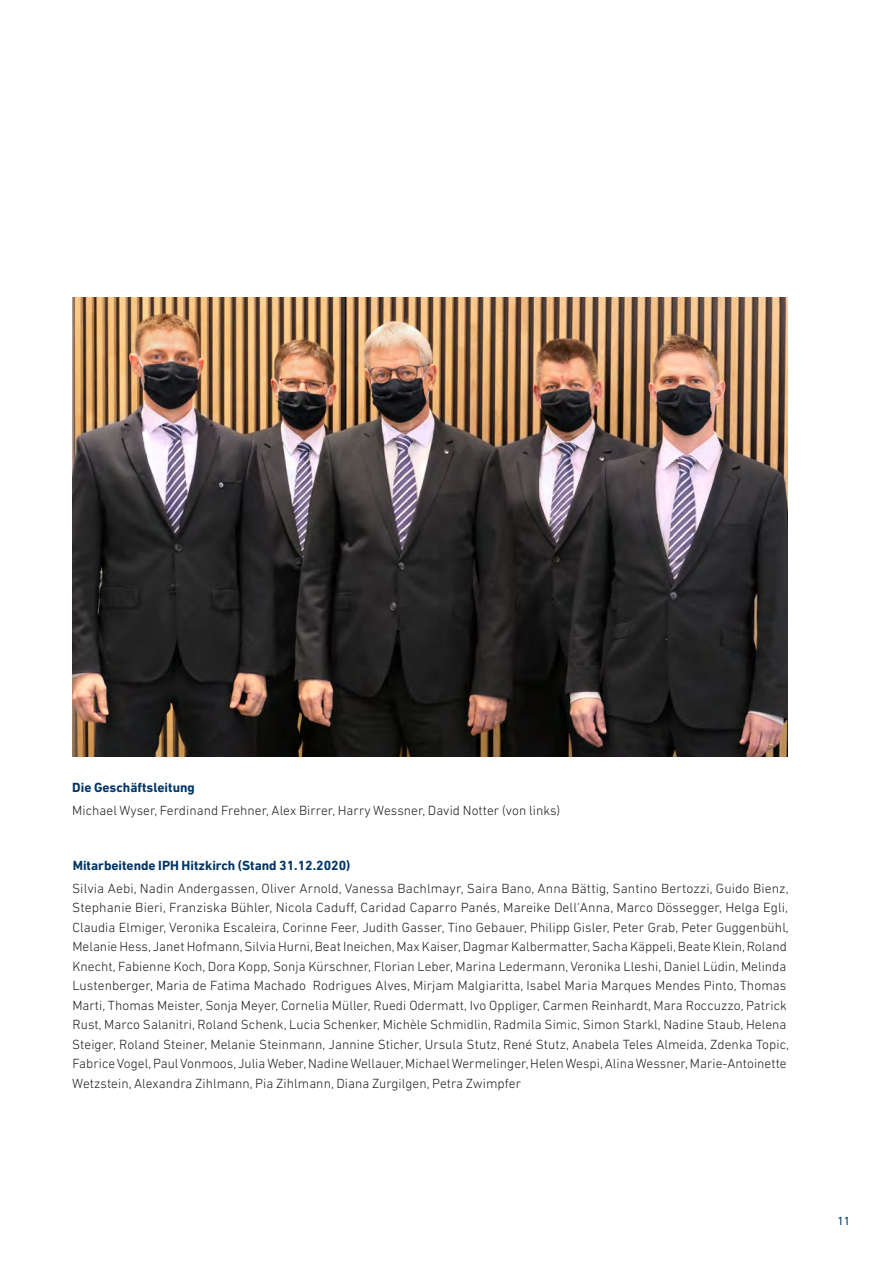
<style>
.page{position:relative;width:893px;height:1263px;background:#fff}
.page>*{position:absolute;margin:0;border:0;box-sizing:border-box;transform-origin:0 0}
.t1{font:300 13.5px/19.5px "DIN Next LT Pro";letter-spacing:.005em;color:#231f20}
.t2{font:700 13.5px "DIN Next LT Pro";color:#003667}
.t3{font:12px "DIN Next LT Pro";color:#003667}
</style>
<div class="page">
<img style="left:72px;top:298px;width:715px;height:458px">
<p class="t2" style="left:72px;top:780px;width:124px">Die Geschäftsleitung</p>
<p class="t1" style="left:72px;top:800px;width:490px">Michael Wyser, Ferdinand Frehner, Alex Birrer, Harry Wessner, David Notter (von links)</p>
<p class="t2" style="left:73px;top:858px;width:279px">Mitarbeitende IPH Hitzkirch (Stand 31.12.2020)</p>
<p class="t1" style="left:72px;top:878px;width:718px">Silvia Aebi, Nadin Andergassen, Oliver Arnold, Vanessa Bachlmayr, Saira Bano, Anna Bättig, Santino Bertozzi, Guido Bienz, Stephanie Bieri, Franziska Bühler, Nicola Caduff, Caridad Caparro Panés, Mareike Dell'Anna, Marco Dössegger, Helga Egli, Claudia Elmiger, Veronika Escaleira, Corinne Feer, Judith Gasser, Tino Gebauer, Philipp Gisler, Peter Grab, Peter Guggenbühl, Melanie Hess, Janet Hofmann, Silvia Hurni, Beat Ineichen, Max Kaiser, Dagmar Kalbermatter, Sacha Käppeli, Beate Klein, Roland Knecht, Fabienne Koch, Dora Kopp, Sonja Kürschner, Florian Leber, Marina Ledermann, Veronika Lleshi, Daniel Lüdin, Melinda Lustenberger, Maria de Fatima Machado Rodrigues Alves, Mirjam Malgiaritta, Isabel Maria Marques Mendes Pinto, Thomas Marti, Thomas Meister, Sonja Meyer, Cornelia Müller, Ruedi Odermatt, Ivo Oppliger, Carmen Reinhardt, Mara Roccuzzo, Patrick Rust, Marco Salanitri, Roland Schenk, Lucia Schenker, Michèle Schmidlin, Radmila Simic, Simon Starkl, Nadine Staub, Helena Steiger, Roland Steiner, Melanie Steinmann, Jannine Sticher, Ursula Stutz, René Stutz, Anabela Teles Almeida, Zdenka Topic, Fabrice Vogel, Paul Vonmoos, Julia Weber, Nadine Wellauer, Michael Wermelinger, Helen Wespi, Alina Wessner, Marie-Antoinette Wetzstein, Alexandra Zihlmann, Pia Zihlmann, Diana Zurgilgen, Petra Zwimpfer</p>
<p class="t3" style="left:837px;top:1213px;width:15px">11</p>
</div>
